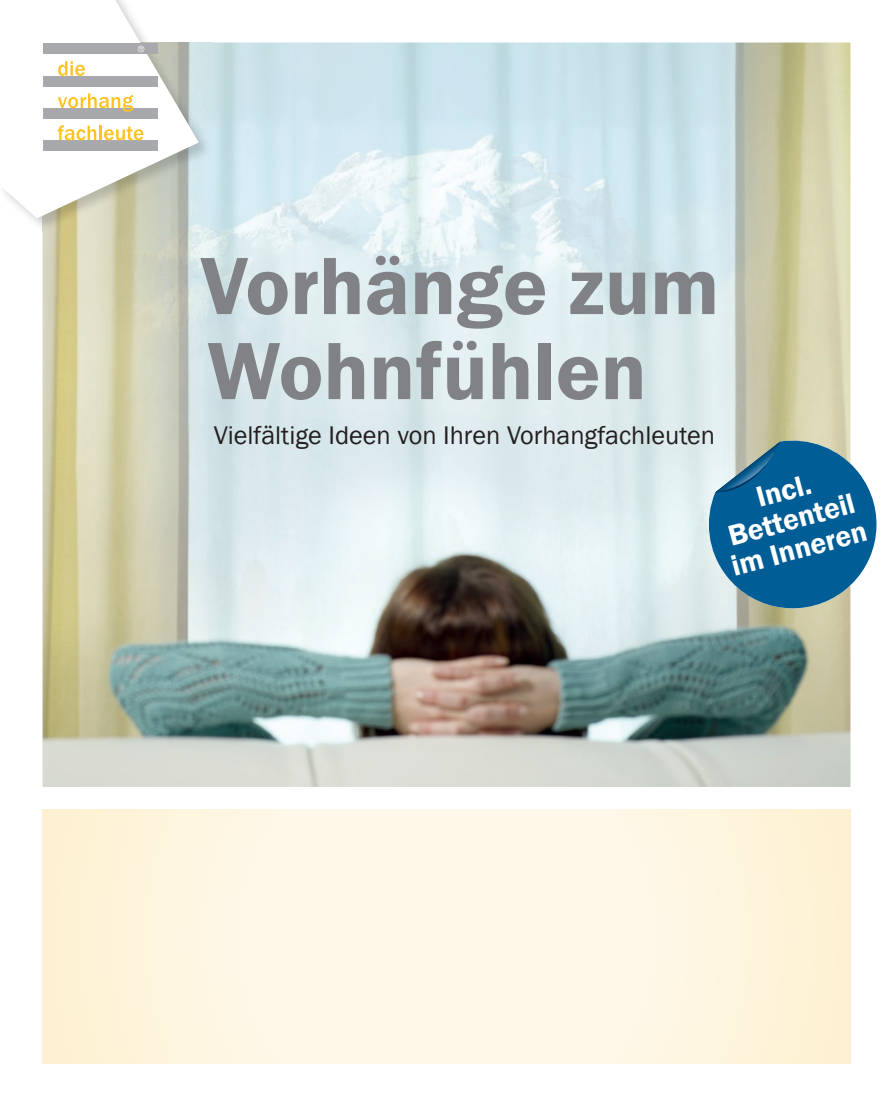
<style>
.page{position:relative;width:893px;height:1106px;background:#fff}
.page>*{position:absolute;margin:0;border:0;box-sizing:border-box;transform-origin:0 0}
.t1{font:600 84px/85.1px "Franklin Gothic";color:#808285}
.t2{font:600 29.7px/29.8px "Franklin Gothic";color:#fff;text-align:center}
.t3{font:26.25px "Franklin Gothic";color:#231f20}
</style>
<div class="page">
<img style="left:43px;top:43px;width:807px;height:744px">
<svg style="left:704px;top:437px;width:173px;height:182px;background:#4787a9"></svg>
<svg style="left:43px;top:809px;width:807px;height:254px;background:#fef6e1"></svg>
<img style="left:43px;top:43px;width:169px;height:189px">
<svg style="left:3px;top:0;width:196px;height:218px"></svg>
<div style="left:43px;top:140px;width:115px;height:11px;background:#a8a9ad"></div>
<div style="left:43px;top:108px;width:115px;height:11px;background:#a8a9ad"></div>
<div style="left:43px;top:76px;width:115px;height:10px;background:#a8a9ad"></div>
<div style="left:43px;top:43px;width:115px;height:11px;background:#a8a9ad"></div>
<svg style="left:138px;top:46px;width:6px;height:6px"></svg>
<svg style="left:58px;top:61px;width:27px;height:15px"></svg>
<svg style="left:58px;top:93px;width:75px;height:19px"></svg>
<svg style="left:58px;top:125px;width:38px;height:15px"></svg>
<hr style="left:99px;top:126px;width:3px;height:14px;background:#fec221">
<svg style="left:104px;top:126px;width:39px;height:14px"></svg>
<h1 class="t1" style="left:201px;top:244px;width:520px">Vorhänge zum<br>Wohnfühlen</h1>
<p class="t3" style="left:214px;top:419px;width:503px">Vielfältige ideen von ihren Vorhangfachleuten</p>
<p class="t2" style="left:713px;top:494px;width:141px;rotate:-15deg">Incl.<br>Bettenteil im Inneren</p>
</div>
